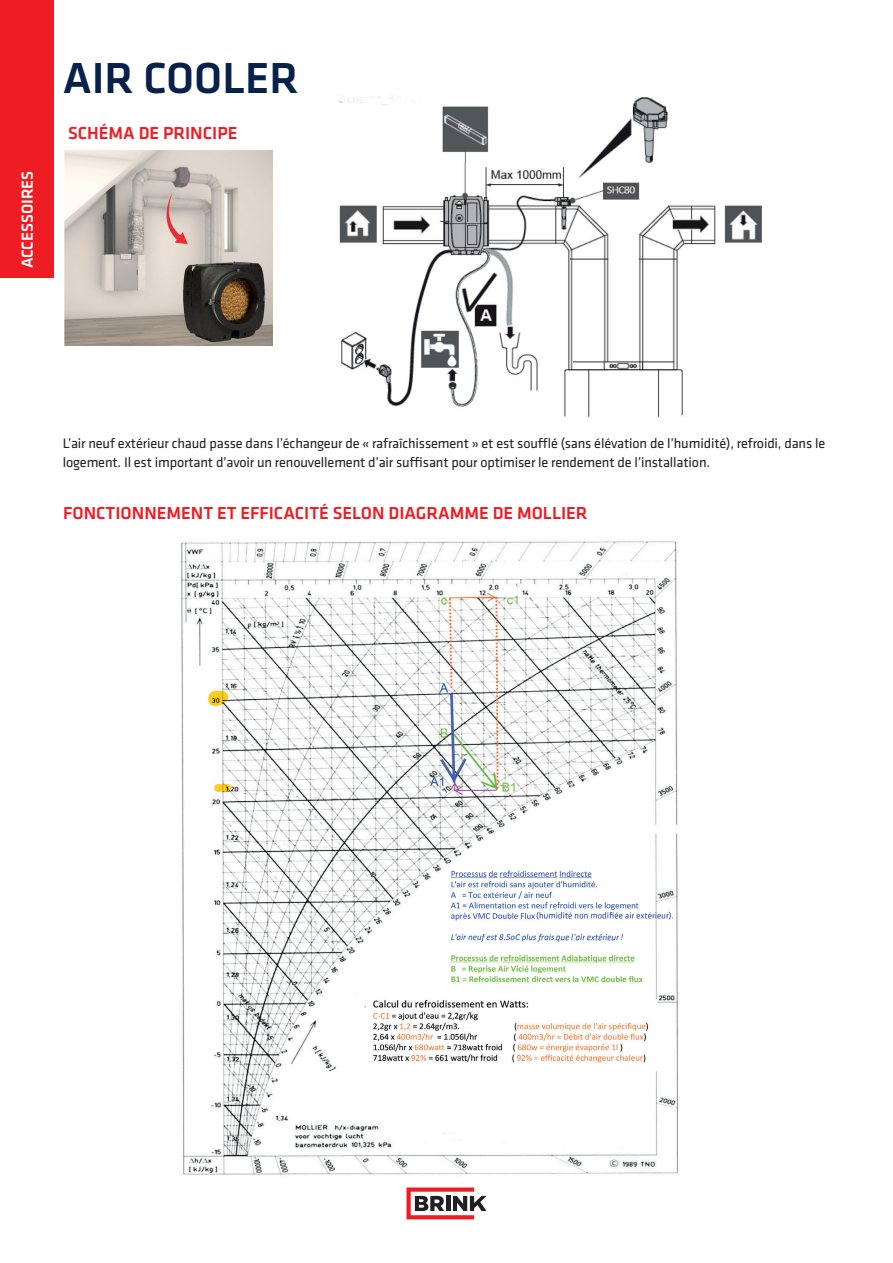
<style>
.page{position:relative;width:893px;height:1263px;background:#fff}
.page>*{position:absolute;margin:0;border:0;box-sizing:border-box;transform-origin:0 0}
.t1{font:500 45px "Klavika Basic";color:#07214b}
.t2{font:500 18px "Klavika Basic";color:#ee1d23}
.t3{font:500 16.5px "Klavika Basic";color:#fff}
.t4{font:14.25px/18.8px "Klavika Basic";letter-spacing:-.01em;color:#231f20}
</style>
<div class="page">
<svg style="left:406px;top:1187px;width:80px;height:32px"></svg>
<div style="left:0;top:0;width:53px;height:277px;background:#ee1d23"></div>
<img style="left:181px;top:541px;width:497px;height:634px">
<img style="left:339px;top:96px;width:423px;height:321px">
<img style="left:64px;top:150px;width:209px;height:195px">
<p class="t3" style="left:16px;top:268px;width:99px;rotate:-90deg">ACCESSOIRES</p>
<h1 class="t1" style="left:63px;top:48px;width:237px">AIR COOLER</h1>
<p class="t2" style="left:68px;top:121px;width:171px">SCHÉMA DE PRINCIPE</p>
<p class="t4" style="left:63px;top:434px;width:764px">L’air neuf extérieur chaud passe dans l’échangeur de « rafraîchissement » et est soufflé (sans élévation de l’humidité), refroidi, dans le logement. Il est important d’avoir un renouvellement d’air suffisant pour optimiser le rendement de l’installation.</p>
<p class="t2" style="left:63px;top:501px;width:526px">FONCTIONNEMENT ET EFFICACITÉ SELON DIAGRAMME DE MOLLIER</p>
</div>
